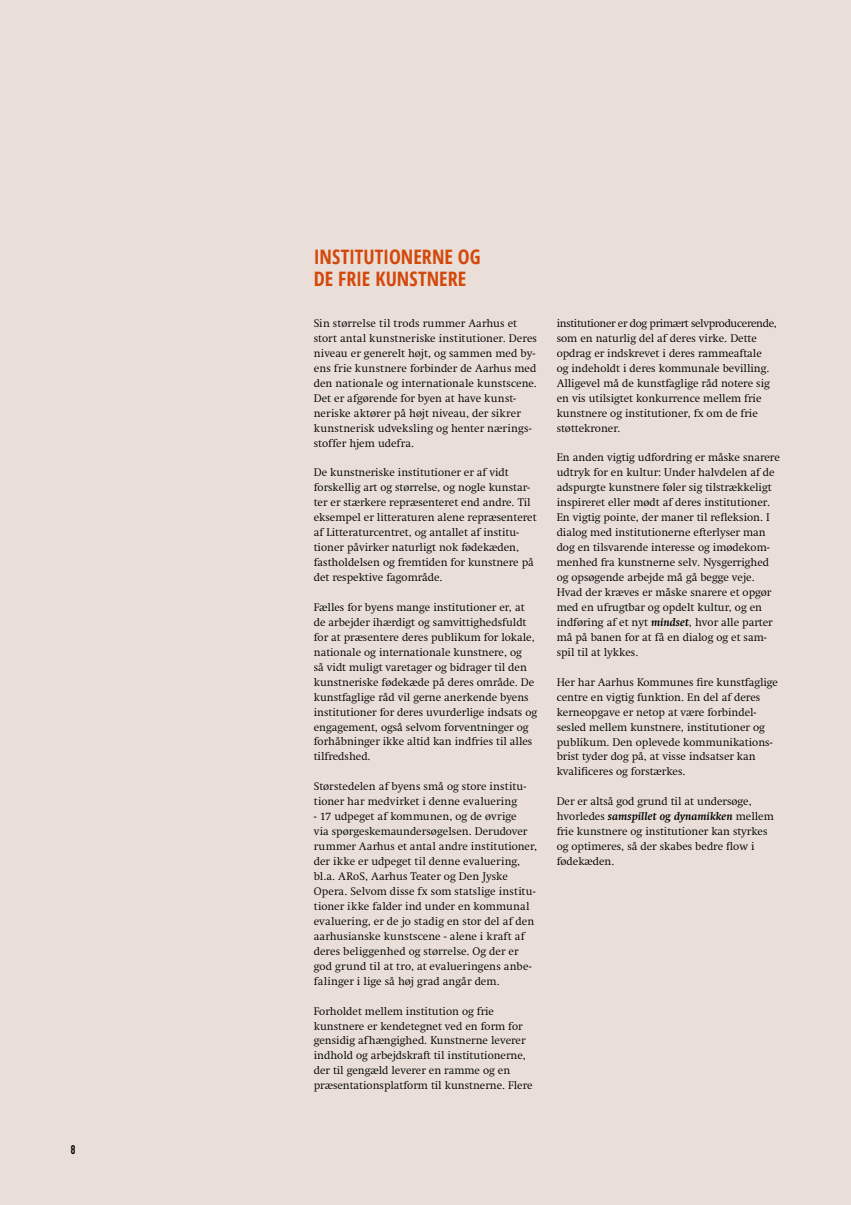
<style>
.page{position:relative;width:851px;height:1205px;background:#fff}
.page>*{position:absolute;margin:0;border:0;box-sizing:border-box;transform-origin:0 0}
.t1{font:700 condensed 19.88px/22.4px "Open Sans";color:#d3490b}
.t2{font:700 12.5px "DIN Condensed";color:#000}
.t3{font:300 11.25px/15px "Swift LT Std";color:#000}
.s1{font-weight:700;font-style:italic}
</style>
<div class="page">
<div style="left:0;top:0;width:850px;height:1205px;background:#e9ded8"></div>
<img style="left:850px;top:0;width:1px;height:1205px">
<p class="t2" style="left:71px;top:1141px;width:6px">8</p>
<h1 class="t1" style="left:314px;top:245px;width:168px">INSTITUTIONERNE OG<br>DE FRIE KUNSTNERE</h1>
<p class="t3" style="left:314px;top:316px;width:225px">Sin størrelse til trods rummer Aarhus et stort antal kunstneriske institutioner. Deres niveau er generelt højt, og sammen med by&shy;ens frie kunstnere forbinder de Aarhus med den nationale og internationale kunstscene.<br>Det er afgørende for byen at have kunst&shy;neriske aktører på højt niveau, der sikrer kunstnerisk udveksling og henter nærings&shy;stoffer hjem udefra.</p>
<p class="t3" style="left:314px;top:465px;width:224px">De kunstneriske institutioner er af vidt forskellig art og størrelse, og nogle kunstar&shy;ter er stærkere repræsenteret end andre. Til eksempel er litteraturen alene repræsenteret af Litteraturcentret, og antallet af institu&shy;tioner påvirker naturligt nok fødekæden, fastholdelsen og fremtiden for kunstnere på det respektive fagområde.</p>
<p class="t3" style="left:314px;top:600px;width:225px">Fælles for byens mange institutioner er, at de arbejder ihærdigt og samvittighedsfuldt for at præsentere deres publikum for lokale, nationale og internationale kunstnere, og<br>så vidt muligt varetager og bidrager til den kunstneriske fødekæde på deres område. De kunstfaglige råd vil gerne anerkende byens institutioner for deres uvurderlige indsats og engagement, også selvom forventninger og forhåbninger ikke altid kan indfries til alles tilfredshed.</p>
<p class="t3" style="left:314px;top:779px;width:214px">Størstedelen af byens små og store institu&shy;tioner har medvirket i denne evaluering</p>
<p class="t3" style="left:314px;top:809px;width:225px">- 17 udpeget af kommunen, og de øvrige<br>via spørgeskemaundersøgelsen. Derudover rummer Aarhus et antal andre institutioner, der ikke er udpeget til denne evaluering, bl.a. ARoS, Aarhus Teater og Den Jyske Opera. Selvom disse fx som statslige institu&shy;tioner ikke falder ind under en kommunal evaluering, er de jo stadig en stor del af den aarhusianske kunstscene - alene i kraft af deres beliggenhed og størrelse. Og der er god grund til at tro, at evalueringens anbe&shy;falinger i lige så høj grad angår dem.</p>
<p class="t3" style="left:314px;top:1003px;width:220px">Forholdet mellem institution og frie kunstnere er kendetegnet ved en form for gensidig afhængighed. Kunstnerne leverer indhold og arbejdskraft til institutionerne, der til gengæld leverer en ramme og en præsentationsplatform til kunstnerne. Flere</p>
<p class="t3" style="left:556px;top:316px;width:222px">institutioner er dog primært selvproducerende, som en naturlig del af deres virke. Dette opdrag er indskrevet i deres rammeaftale<br>og indeholdt i deres kommunale bevilling.<br>Alligevel må de kunstfaglige råd notere sig en vis utilsigtet konkurrence mellem frie kunstnere og institutioner, fx om de frie støttekroner.</p>
<p class="t3" style="left:556px;top:450px;width:225px">En anden vigtig udfordring er måske snarere udtryk for en kultur: Under halvdelen af de adspurgte kunstnere føler sig tilstrækkeligt inspireret eller mødt af deres institutioner.<br>En vigtig pointe, der maner til refleksion. I dialog med institutionerne efterlyser man dog en tilsvarende interesse og imødekom&shy;menhed fra kunstnerne selv. Nysgerrighed og opsøgende arbejde må gå begge veje.<br>Hvad der kræves er måske snarere et opgør med en ufrugtbar og opdelt kultur, og en indføring af et nyt <span class="s1">mindset</span>, hvor alle parter må på banen for at få en dialog og et sam&shy;spil til at lykkes.</p>
<p class="t3" style="left:556px;top:675px;width:223px">Her har Aarhus Kommunes fire kunstfaglige centre en vigtig funktion. En del af deres kerneopgave er netop at være forbindel&shy;sesled mellem kunstnere, institutioner og publikum. Den oplevede kommunikations&shy;brist tyder dog på, at visse indsatser kan kvalificeres og forstærkes.</p>
<p class="t3" style="left:556px;top:794px;width:219px">Der er altså god grund til at undersøge, hvorledes <span class="s1">samspillet og dynamikken</span> mellem frie kunstnere og institutioner kan styrkes og optimeres, så der skabes bedre flow i fødekæden.</p>
</div>
